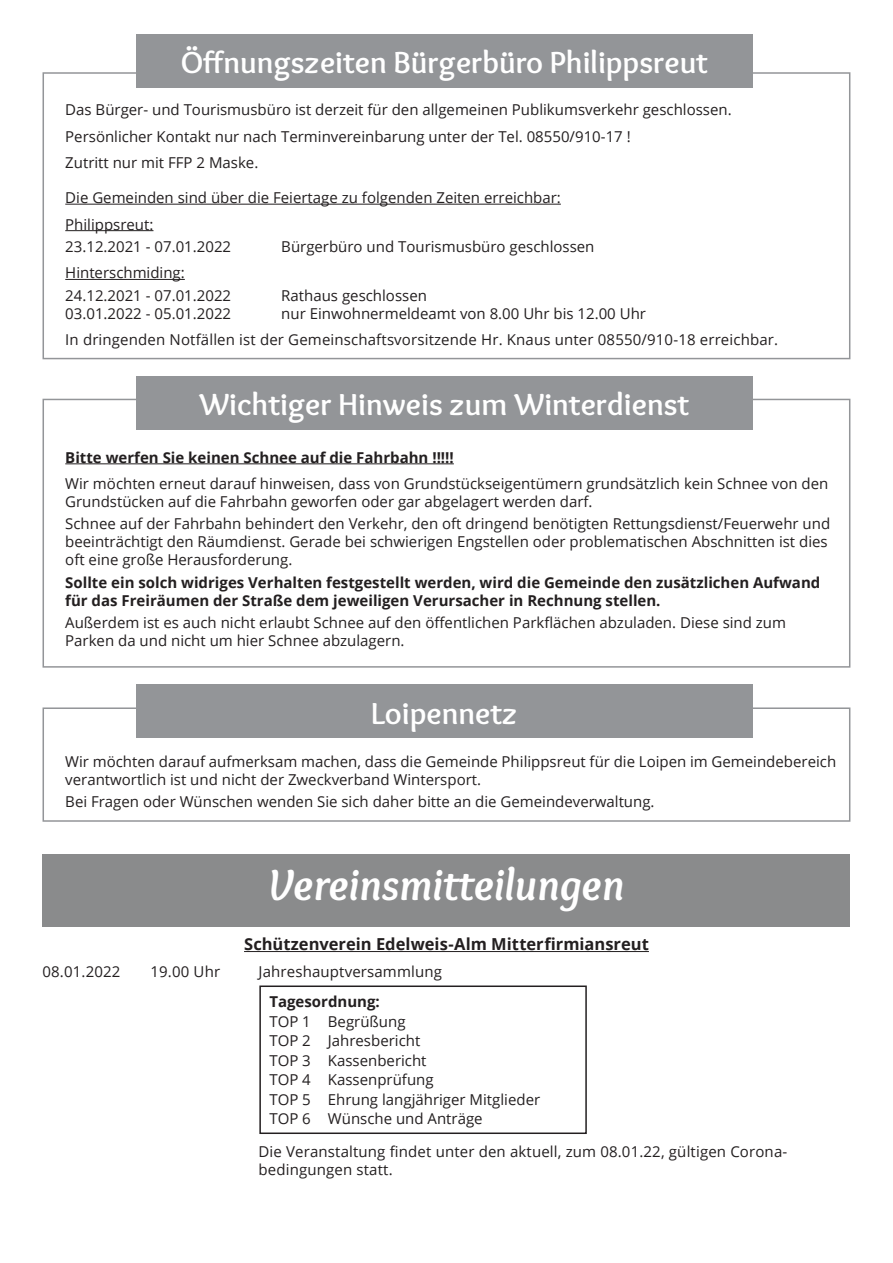
<style>
.page{position:relative;width:893px;height:1263px;background:#fff}
.page>*{position:absolute;margin:0;border:0;box-sizing:border-box;transform-origin:0 0}
.t1{font:italic 700 45px "Overlock";color:#fff}
.t2{font:700 31.5px "Overlock";color:#fff}
.t3{font:700 16.5px "Open Sans";color:#231f20}
.t4{font:15px/18px "Open Sans";color:#231f20}
.t5{font:700 15px/18px "Open Sans";color:#231f20}
</style>
<div class="page">
<hr style="left:244px;top:951px;width:405px;height:1px;background:#231f20">
<div style="left:43px;top:855px;width:807px;height:72px;background:#8a8b8c"></div>
<hr style="left:65px;top:463px;width:389px;height:1px;background:#231f20">
<div style="left:43px;top:399px;width:807px;height:269px;border:2px solid #939598"></div>
<div style="left:136px;top:376px;width:617px;height:54px;background:#939598"></div>
<div style="left:259px;top:985px;width:328px;height:149px;border:2px solid #231f20"></div>
<hr style="left:65px;top:204px;width:496px;height:1px;background:#231f20">
<hr style="left:65px;top:230px;width:88px;height:1px;background:#231f20">
<hr style="left:65px;top:279px;width:120px;height:1px;background:#231f20">
<div style="left:43px;top:72px;width:807px;height:287px;border:2px solid #939598"></div>
<div style="left:136px;top:34px;width:617px;height:54px;background:#939598"></div>
<div style="left:43px;top:707px;width:807px;height:115px;border:2px solid #939598"></div>
<div style="left:136px;top:685px;width:617px;height:53px;background:#939598"></div>
<h2 class="t2" style="left:181px;top:44px;width:529px">Öffnungszeiten Bürgerbüro Philippsreut</h2>
<p class="t4" style="left:65px;top:96px;width:668px;line-height:26.5px">Das Bürger- und Tourismusbüro ist derzeit für den allgemeinen Publikumsverkehr geschlossen.<br>Persönlicher Kontakt nur nach Terminvereinbarung unter der Tel. 08550/910-17 !<br>Zutritt nur mit FFP 2 Maske.</p>
<p class="t4" style="left:65px;top:184px;width:497px;line-height:26.5px">Die Gemeinden sind über die Feiertage zu folgenden Zeiten erreichbar:<br>Philippsreut:</p>
<p class="t4" style="left:65px;top:237px;width:167px">23.12.2021 - 07.01.2022</p>
<p class="t4" style="left:281px;top:237px;width:315px">Bürgerbüro und Tourismusbüro geschlossen</p>
<p class="t4" style="left:65px;top:261px;width:167px;line-height:22.2px">Hinterschmiding:<br>24.12.2021 - 07.01.2022</p>
<p class="t4" style="left:281px;top:286px;width:147px">Rathaus geschlossen</p>
<p class="t4" style="left:65px;top:299px;width:714px;line-height:26.5px;text-indent:216px">nur Einwohnermeldeamt von 8.00 Uhr bis 12.00 Uhr<br>In dringenden Notfällen ist der Gemeinschaftsvorsitzende Hr. Knaus unter 08550/910-18 erreichbar.</p>
<p class="t4" style="left:65px;top:304px;width:167px">03.01.2022 - 05.01.2022</p>
<h2 class="t2" style="left:199px;top:386px;width:491px">Wichtiger Hinweis zum Winterdienst</h2>
<p class="t5" style="left:65px;top:448px;width:390px">Bitte werfen Sie keinen Schnee auf die Fahrbahn !!!!!</p>
<p class="t4" style="left:65px;top:474px;width:764px">Wir möchten erneut darauf hinweisen, dass von Grundstückseigentümern grundsätzlich kein Schnee von den<br>Grundstücken auf die Fahrbahn geworfen oder gar abgelagert werden darf.</p>
<p class="t4" style="left:65px;top:515px;width:766px">Schnee auf der Fahrbahn behindert den Verkehr, den oft dringend benötigten Rettungsdienst/Feuerwehr und beeinträchtigt den Räumdienst. Gerade bei schwierigen Engstellen oder problematischen Abschnitten ist dies oft eine große Herausforderung.</p>
<p class="t5" style="left:65px;top:573px;width:757px">Sollte ein solch widriges Verhalten festgestellt werden, wird die Gemeinde den zusätzlichen Aufwand für das Freiräumen der Straße dem jeweiligen Verursacher in Rechnung stellen.</p>
<p class="t4" style="left:65px;top:613px;width:722px">Außerdem ist es auch nicht erlaubt Schnee auf den öffentlichen Parkflächen abzuladen. Diese sind zum<br>Parken da und nicht um hier Schnee abzulagern.</p>
<h2 class="t2" style="left:371px;top:694px;width:148px">Loipennetz</h2>
<p class="t4" style="left:65px;top:752px;width:772px">Wir möchten darauf aufmerksam machen, dass die Gemeinde Philippsreut für die Loipen im Gemeindebereich verantwortlich ist und nicht der Zweckverband Wintersport.</p>
<p class="t4" style="left:65px;top:793px;width:591px">Bei Fragen oder Wünschen wenden Sie sich daher bitte an die Gemeindeverwaltung.</p>
<h1 class="t1" style="left:268px;top:859px;width:358px">Vereinsmitteilungen</h1>
<p class="t3" style="left:244px;top:933px;width:406px">Schützenverein Edelweis-Alm Mitterfirmiansreut</p>
<p class="t4" style="left:43px;top:962px;width:79px">08.01.2022</p>
<p class="t4" style="left:151px;top:962px;width:71px">19.00 Uhr</p>
<p class="t4" style="left:259px;top:962px;width:185px">Jahreshauptversammlung</p>
<p class="t5" style="left:269px;top:992px;width:112px">Tagesordnung:</p>
<p class="t4" style="left:269px;top:1011px;width:272px;line-height:19.5px">TOP 1 Begrüßung<br>TOP 2 Jahresbericht<br>TOP 3 Kassenbericht<br>TOP 4 Kassenprüfung<br>TOP 5 Ehrung langjähriger Mitglieder<br>TOP 6 Wünsche und Anträge</p>
<p class="t4" style="left:259px;top:1142px;width:530px">Die Veranstaltung findet unter den aktuell, zum 08.01.22, gültigen Corona&shy;bedingungen statt.</p>
</div>
